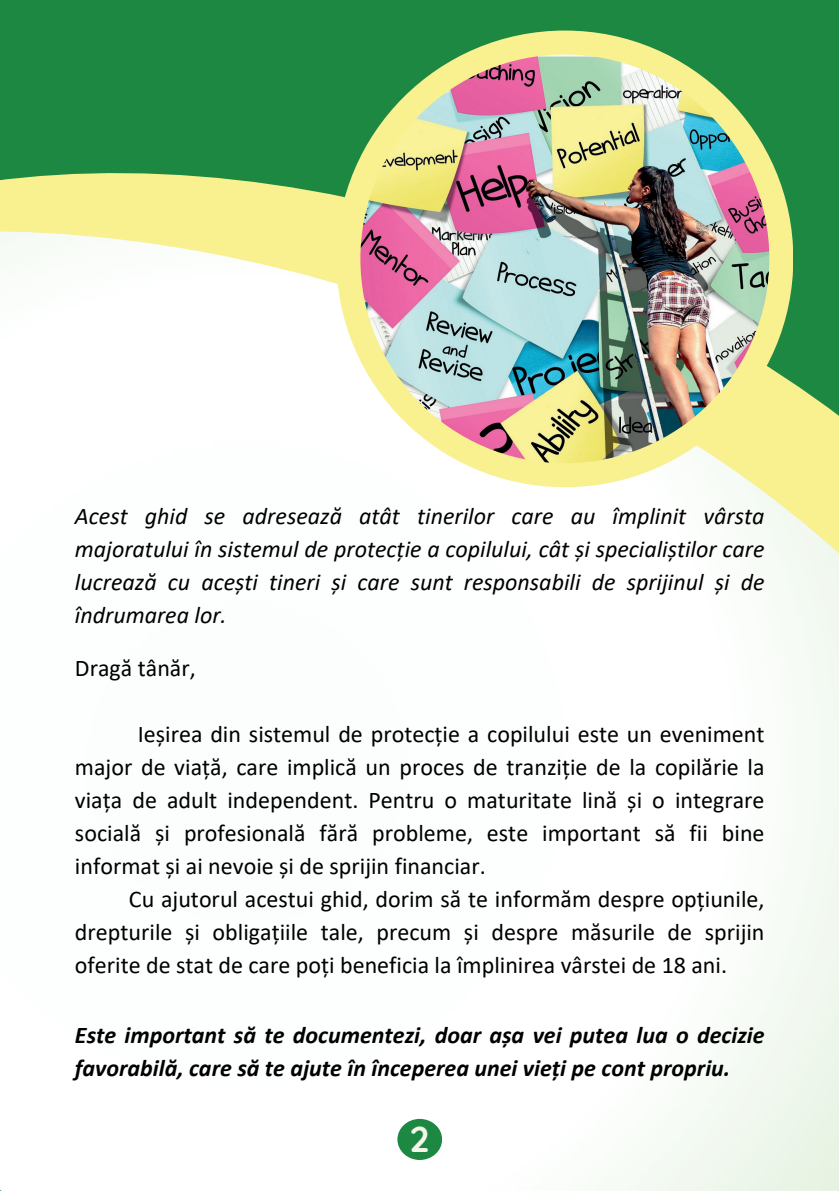
<style>
.page{position:relative;width:839px;height:1191px;background:#fff}
.page>*{position:absolute;margin:0;border:0;box-sizing:border-box;transform-origin:0 0}
.t1{font:700 36px "Quicksand";color:#f3f6e8}
.t2{font:24px/33px "Calibri";color:#000;text-align:justify}
.t3{font:italic 24px/33px "Calibri";color:#000;text-align:justify}
.t4{font:italic 700 24px/33px "Calibri";color:#000}
</style>
<div class="page">
<div style="left:0;top:0;width:838px;height:1191px;background:#1d8841"></div>
<svg style="left:0;top:98px;width:792px;height:133px"></svg>
<img style="left:0;top:231px;width:838px;height:960px">
<div style="left:336px;top:31px;width:457px;height:456px;background:#f9f090;border-radius:50%"></div>
<img style="left:360px;top:55px;width:409px;height:408px;border-radius:50%">
<div style="left:397px;top:1119px;width:45px;height:41px;background:#1d8841;border-radius:50%"></div>
<p class="t3" style="left:75px;top:498px;width:691px">Acest ghid se adresează atât tinerilor care au împlinit vârsta majoratului în sistemul de protecție a copilului, cât și specialiștilor care lucrează cu acești tineri și care sunt responsabili de sprijinul și de îndrumarea lor.</p>
<p class="t2" style="left:75px;top:651px;width:122px">Dragă tânăr,</p>
<p class="t2" style="left:75px;top:717px;width:691px;text-indent:63px">Ieșirea din sistemul de protecție a copilului este un eveniment major de viață, care implică un proces de tranziție de la copilărie la viața de adult independent. Pentru o maturitate lină și o integrare socială și profesională fără probleme, este important să fii bine informat și ai nevoie și de sprijin financiar.</p>
<p class="t2" style="left:75px;top:882px;width:691px;text-indent:54px">Cu ajutorul acestui ghid, dorim să te informăm despre opțiunile, drepturile și obligațiile tale, precum și despre măsurile de sprijin oferite de stat de care poți beneficia la împlinirea vârstei de 18 ani.</p>
<p class="t4" style="left:75px;top:1018px;width:691px">Este important să te documentezi, doar așa vei putea lua o decizie favorabilă, care să te ajute în începerea unei vieți pe cont propriu.</p>
<h1 class="t1" style="left:409px;top:1111px;width:22px">2</h1>
</div>
